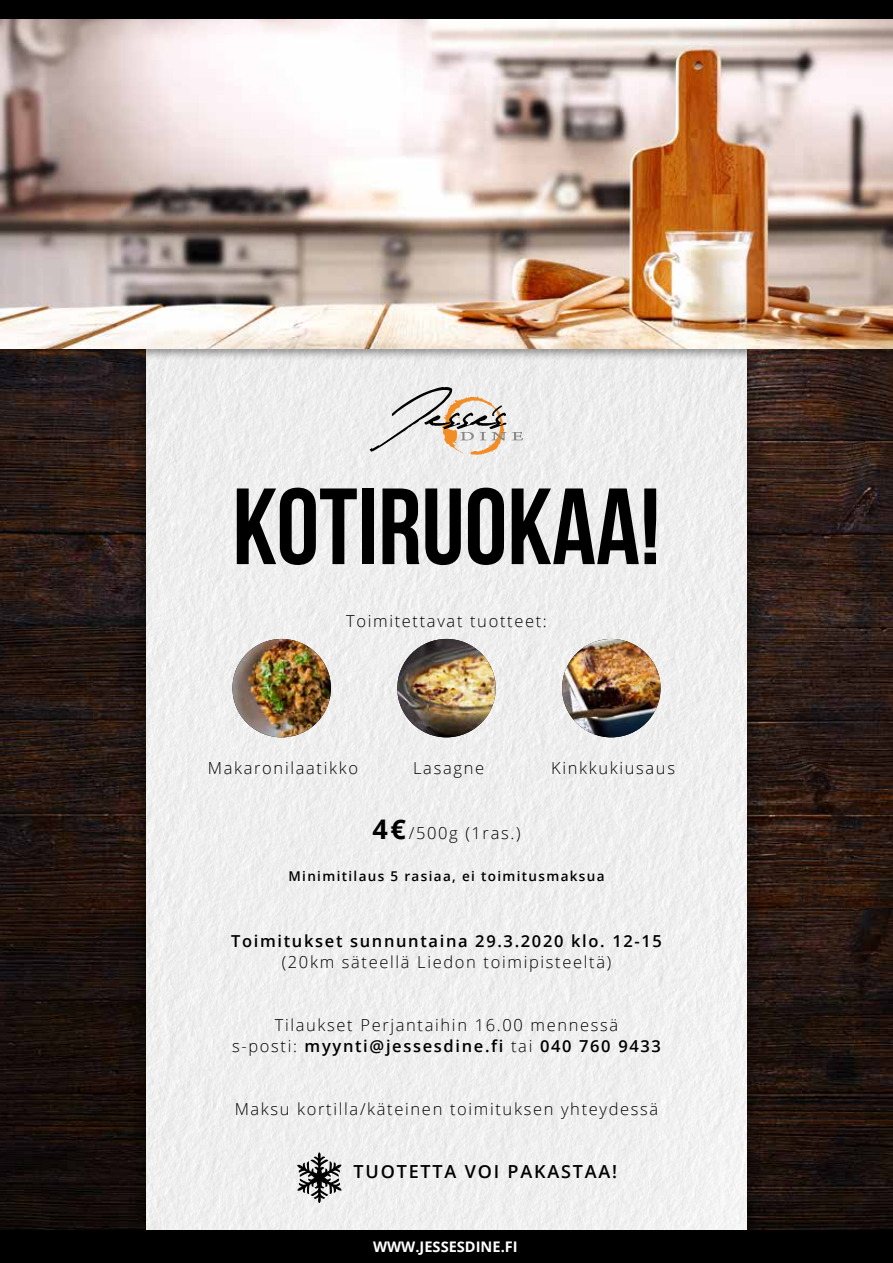
<style>
.page{position:relative;width:893px;height:1263px;background:#fff}
.page>*{position:absolute;margin:0;border:0;box-sizing:border-box;transform-origin:0 0}
.t1{font:108px "Bebas Neue";color:#000}
.t2{font:600 18px "Open Sans";letter-spacing:.1em;color:#000}
.t3{font:300 16.5px/21px "Open Sans";letter-spacing:.1em;color:#000;text-align:center}
.t4{font:600 16.5px "Open Sans";letter-spacing:.1em;color:#000}
.t5{font:700 14.55px "Open Sans";color:#fff}
.t6{font:600 13.5px "Open Sans";letter-spacing:.1em;color:#000}
.s1{font-weight:700;font-size:27px}
.s2{font-weight:600}
</style>
<div class="page">
<img style="left:0;top:361px;width:893px;height:869px">
<div style="left:128px;top:330px;width:637px;height:919px;background:#000;opacity:.75"></div>
<div style="left:146px;top:361px;width:600px;height:869px;background:#efefef"></div>
<div style="left:0;top:1230px;width:893px;height:33px;background:#000"></div>
<div style="left:0;top:0;width:893px;height:29px;background:#000"></div>
<div style="left:0;top:15px;width:893px;height:346px;background:#000;opacity:.4"></div>
<svg style="left:370px;top:387px;width:153px;height:68px"></svg>
<img style="left:232px;top:639px;width:99px;height:98px;border-radius:49px">
<img style="left:397px;top:639px;width:99px;height:98px;border-radius:49px">
<img style="left:562px;top:639px;width:98px;height:98px;border-radius:49px">
<svg style="left:297px;top:1152px;width:45px;height:51px"></svg>
<h1 class="t1" style="left:232px;top:467px;width:430px">KOTIRUOKAA!</h1>
<p class="t3" style="left:346px;top:610px;width:202px">Toimitettavat tuotteet:</p>
<p class="t3" style="left:208px;top:757px;width:152px">Makaronilaatikko</p>
<p class="t3" style="left:413px;top:757px;width:72px">Lasagne</p>
<p class="t3" style="left:551px;top:757px;width:125px">Kinkkukiusaus</p>
<p class="t3" style="left:372px;top:822px;width:150px"><span class="s1">4€</span>/500g (1ras.)</p>
<p class="t6" style="left:288px;top:867px;width:318px">Minimitilaus 5 rasiaa, ei toimitusmaksua</p>
<p class="t4" style="left:231px;top:930px;width:432px">Toimitukset sunnuntaina 29.3.2020 klo. 12-15</p>
<p class="t3" style="left:282px;top:951px;width:331px">(20km säteellä Liedon toimipisteeltä)</p>
<p class="t3" style="left:232px;top:1014px;width:430px">Tilaukset Perjantaihin 16.00 mennessä<br>s-posti: <span class="s2">myynti@jessesdine.fi</span> tai <span class="s2">040 760 9433</span></p>
<p class="t3" style="left:235px;top:1098px;width:425px">Maksu kortilla/käteinen toimituksen yhteydessä</p>
<p class="t2" style="left:354px;top:1159px;width:265px">TUOTETTA VOI PAKASTAA!</p>
<p class="t5" style="left:373px;top:1236px;width:146px">WWW.JESSESDINE.FI</p>
</div>
